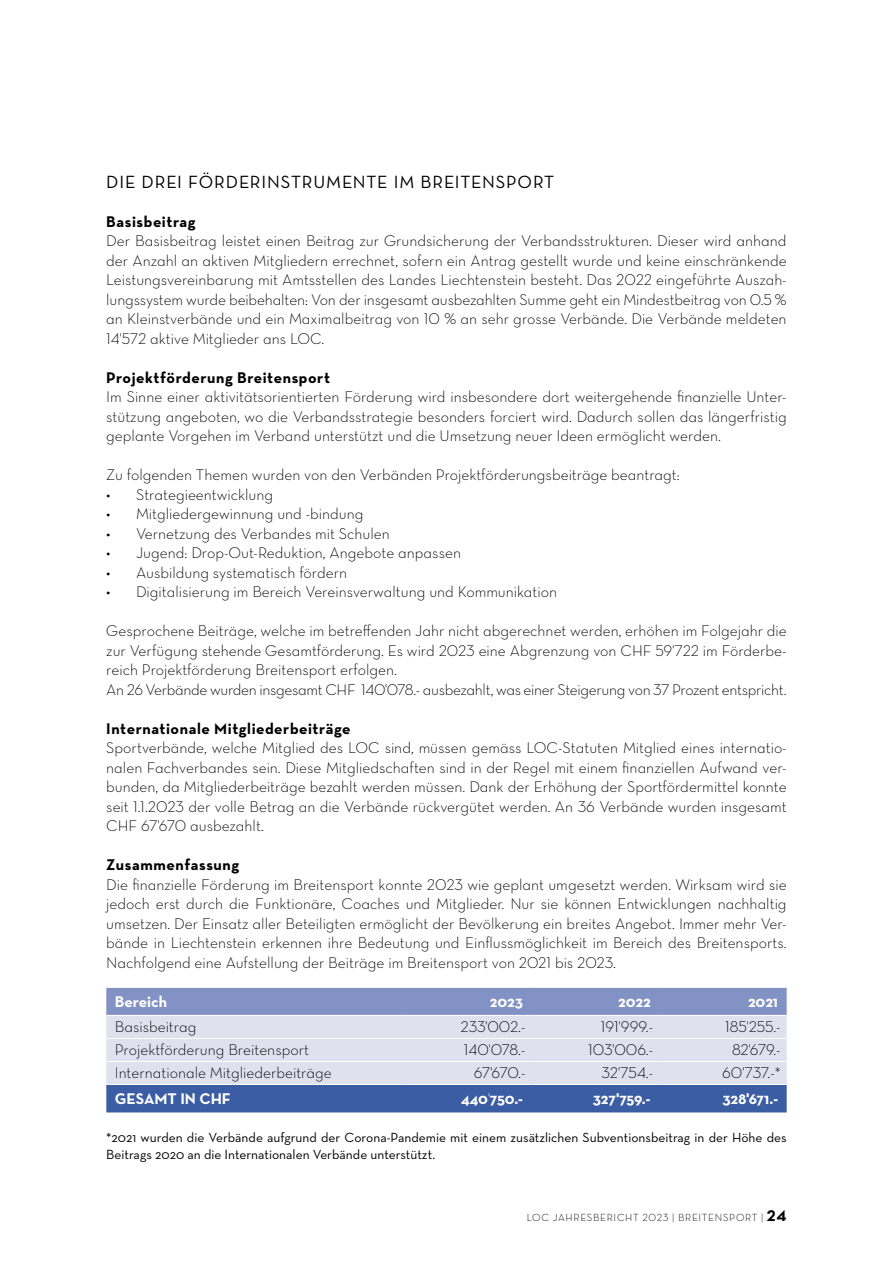
<style>
.page{position:relative;width:893px;height:1263px;background:#fff}
.page>*{position:absolute;margin:0;border:0;box-sizing:border-box;transform-origin:0 0}
.Zwischentitel{font:18px "Neutra Text Book Alt";letter-spacing:.045em;color:#000}
.Fliesstext{font:15.75px/19.5px "Neutra Text Light Alt";color:#000;text-align:justify}
.Fliesstext-2{font:15.75px "Neutra Text Light Alt";letter-spacing:-.02em;color:#000}
.Zwischentitel_2{font:700 15.75px "Neutra Text";letter-spacing:.035em;color:#000}
.Fliesstext-3{font:700 15.75px "Neutra Text";color:#fff}
.BU{font:13.5px/16.2px "Neutra Text";color:#000}
.t1{font:10.5px "Neutra Text Light Alt";letter-spacing:.06em;color:#000}
.s1{font-family:"Neutra Text Light Alt";font-weight:400}
.s2{font-family:"Neutra Text Bold Alt";font-size:15.75px}
</style>
<div class="page">
<div style="left:106px;top:988px;width:681px;height:27px;background:#8292c4"></div>
<div style="left:106px;top:1016px;width:681px;height:68px;background:#dfe1ef"></div>
<div style="left:106px;top:1085px;width:681px;height:27px;background:#3b5da3"></div>
<hr style="left:106px;top:1038px;width:298px;height:1px;background:#fff">
<hr style="left:404px;top:1038px;width:127px;height:1px;background:#fff">
<hr style="left:531px;top:1038px;width:128px;height:1px;background:#fff">
<hr style="left:659px;top:1038px;width:128px;height:1px;background:#fff">
<hr style="left:106px;top:1061px;width:298px;height:1px;background:#fff">
<hr style="left:404px;top:1061px;width:127px;height:1px;background:#fff">
<hr style="left:531px;top:1061px;width:128px;height:1px;background:#fff">
<hr style="left:659px;top:1061px;width:128px;height:1px;background:#fff">
<p class="Zwischentitel" style="left:106px;top:170px;width:449px">DIE DREI FÖRDERINSTRUMENTE IM BREITENSPORT</p>
<p class="Zwischentitel_2" style="left:106px;top:211px;width:91px">Basisbeitrag</p>
<p class="Fliesstext" style="left:106px;top:231px;width:682px">Der Basisbeitrag leistet einen Beitrag zur Grundsicherung der Verbandsstrukturen. Dieser wird anhand der Anzahl an aktiven Mitgliedern errechnet, sofern ein Antrag gestellt wurde und keine einschränkende Leistungsvereinbarung mit Amtsstellen des Landes Liechtenstein besteht. Das 2022 eingeführte Auszah&shy;lungssystem wurde beibehalten: Von der insgesamt ausbezahlten Summe geht ein Mindestbeitrag von 0.5 % an Kleinstverbände und ein Maximalbeitrag von 10 % an sehr grosse Verbände. Die Verbände meldeten 14'572 aktive Mitglieder ans LOC.</p>
<p class="Zwischentitel_2" style="left:106px;top:367px;width:225px">Projektförderung Breitensport</p>
<p class="Fliesstext" style="left:106px;top:387px;width:682px">Im Sinne einer aktivitätsorientierten Förderung wird insbesondere dort weitergehende finanzielle Unter&shy;stützung angeboten, wo die Verbandsstrategie besonders forciert wird. Dadurch sollen das längerfristig geplante Vorgehen im Verband unterstützt und die Umsetzung neuer Ideen ermöglicht werden.</p>
<p class="Fliesstext" style="left:106px;top:465px;width:575px">Zu folgenden Themen wurden von den Verbänden Projektförderungsbeiträge beantragt:</p>
<p class="Fliesstext" style="left:106px;top:484px;width:168px">• Strategieentwicklung</p>
<p class="Fliesstext" style="left:106px;top:504px;width:259px">• Mitgliedergewinnung und -bindung</p>
<p class="Fliesstext" style="left:106px;top:523px;width:285px">• Vernetzung des Verbandes mit Schulen</p>
<p class="Fliesstext" style="left:106px;top:543px;width:356px">• Jugend: Drop-Out-Reduktion, Angebote anpassen</p>
<p class="Fliesstext" style="left:106px;top:562px;width:242px">• Ausbildung systematisch fördern</p>
<p class="Fliesstext" style="left:106px;top:582px;width:452px">• Digitalisierung im Bereich Vereinsverwaltung und Kommunikation</p>
<p class="Fliesstext" style="left:106px;top:621px;width:682px">Gesprochene Beiträge, welche im betreffenden Jahr nicht abgerechnet werden, erhöhen im Folgejahr die zur Verfügung stehende Gesamtförderung. Es wird 2023 eine Abgrenzung von CHF 59'722 im Förderbe&shy;reich Projektförderung Breitensport erfolgen.</p>
<p class="Fliesstext-2" style="left:106px;top:680px;width:682px">An 26 Verbände wurden insgesamt CHF 140'078.- ausbezahlt, was einer Steigerung von 37 Prozent entspricht.</p>
<p class="Zwischentitel_2" style="left:106px;top:718px;width:246px">Internationale Mitgliederbeiträge</p>
<p class="Fliesstext" style="left:106px;top:738px;width:682px">Sportverbände, welche Mitglied des LOC sind, müssen gemäss LOC-Statuten Mitglied eines internatio&shy;nalen Fachverbandes sein. Diese Mitgliedschaften sind in der Regel mit einem finanziellen Aufwand ver&shy;bunden, da Mitgliederbeiträge bezahlt werden müssen. Dank der Erhöhung der Sportfördermittel konnte seit 1.1.2023 der volle Betrag an die Verbände rückvergütet werden. An 36 Verbände wurden insgesamt CHF 67'670 ausbezahlt.</p>
<p class="Zwischentitel_2" style="left:106px;top:855px;width:134px">Zusammenfassung</p>
<p class="Fliesstext" style="left:106px;top:874px;width:682px">Die finanzielle Förderung im Breitensport konnte 2023 wie geplant umgesetzt werden. Wirksam wird sie jedoch erst durch die Funktionäre, Coaches und Mitglieder. Nur sie können Entwicklungen nachhaltig umsetzen. Der Einsatz aller Beteiligten ermöglicht der Bevölkerung ein breites Angebot. Immer mehr Ver&shy;bände in Liechtenstein erkennen ihre Bedeutung und Einflussmöglichkeit im Bereich des Breitensports.<br>Nachfolgend eine Aufstellung der Beiträge im Breitensport von 2021 bis 2023.</p>
<p class="Fliesstext-3" style="left:115px;top:992px;width:54px">Bereich</p>
<p class="Fliesstext-3" style="left:490px;top:992px;width:35px">2023</p>
<p class="Fliesstext-3" style="left:618px;top:992px;width:34px">2022</p>
<p class="Fliesstext-3" style="left:748px;top:992px;width:32px">2021</p>
<p class="Fliesstext" style="left:115px;top:1017px;width:83px">Basisbeitrag</p>
<p class="Fliesstext" style="left:461px;top:1017px;width:66px">233'002.-</p>
<p class="Fliesstext" style="left:601px;top:1017px;width:54px">191'999.-</p>
<p class="Fliesstext" style="left:725px;top:1017px;width:57px">185'255.-</p>
<p class="Fliesstext" style="left:115px;top:1040px;width:196px">Projektförderung Breitensport</p>
<p class="Fliesstext" style="left:464px;top:1040px;width:63px">140'078.-</p>
<p class="Fliesstext" style="left:588px;top:1040px;width:66px">103'006.-</p>
<p class="Fliesstext" style="left:732px;top:1040px;width:50px">82'679.-</p>
<p class="Fliesstext" style="left:115px;top:1063px;width:218px">Internationale Mitgliederbeiträge</p>
<p class="Fliesstext" style="left:474px;top:1063px;width:53px">67'670.-</p>
<p class="Fliesstext" style="left:601px;top:1063px;width:53px">32'754.-</p>
<p class="Fliesstext" style="left:722px;top:1063px;width:60px">60'737.-*</p>
<p class="Fliesstext-3" style="left:115px;top:1089px;width:117px">GESAMT IN CHF</p>
<p class="Fliesstext-3" style="left:461px;top:1089px;width:63px">440<span class="s1">'</span>750.-</p>
<p class="Fliesstext-3" style="left:593px;top:1089px;width:59px">327'759.-</p>
<p class="Fliesstext-3" style="left:722px;top:1089px;width:57px">328'671.-</p>
<p class="BU" style="left:106px;top:1129px;width:682px">*2021 wurden die Verbände aufgrund der Corona-Pandemie mit einem zusätzlichen Subventionsbeitrag in der Höhe des<br>Beitrags 2020 an die Internationalen Verbände unterstützt.</p>
<p class="t1" style="left:527px;top:1211px;width:261px">LOC JAHRESBERICHT 2023 | BREITENSPORT | <span class="s2">24</span></p>
</div>
